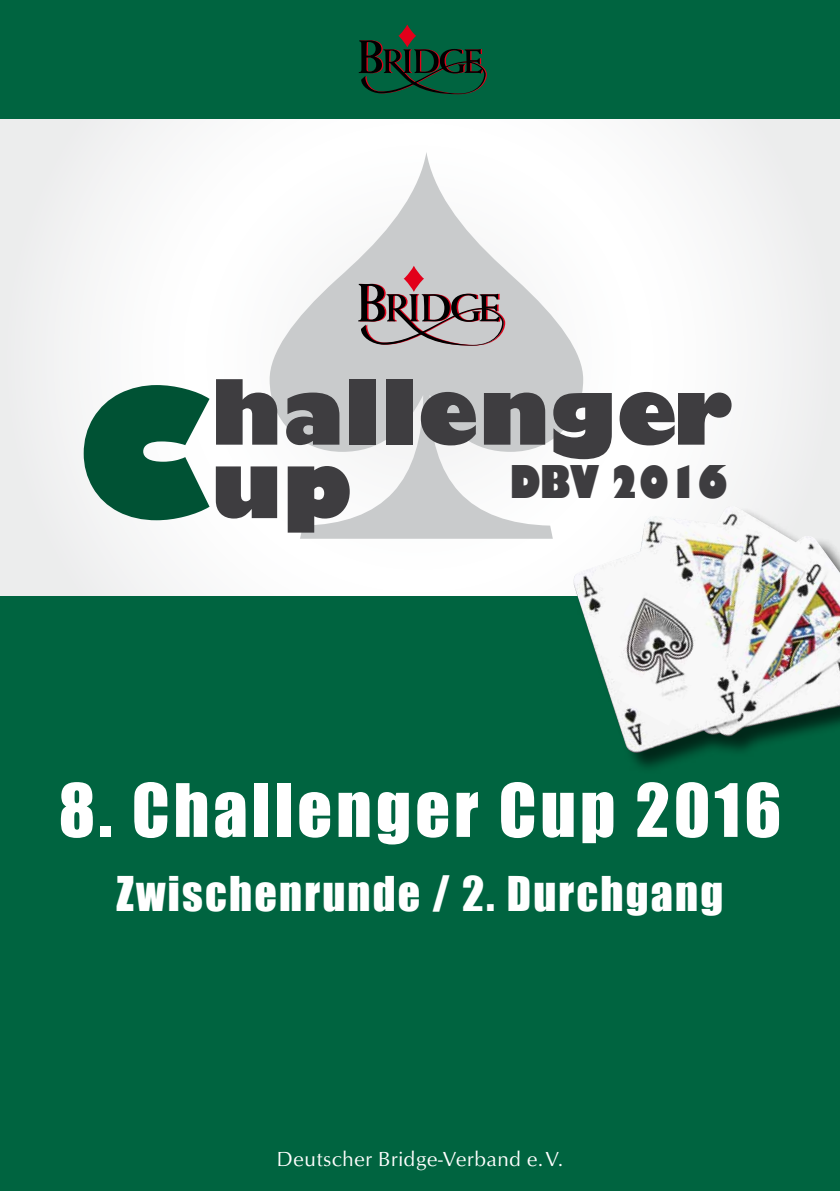
<style>
.page{position:relative;width:840px;height:1191px;background:#fff}
.page>*{position:absolute;margin:0;border:0;box-sizing:border-box;transform-origin:0 0}
.t1{font:800 87.8px/73.4px "Gill Sans";color:#3e3d40}
.t2{font:68px "Impact";letter-spacing:.06em;color:#fff}
.t3{font:44px "Impact";letter-spacing:.05em;color:#fff}
.t4{font:800 44px "Gill Sans";letter-spacing:-.02em;color:#3e3d40;scale:.8 1}
.t5{font:21px "Opus";letter-spacing:.02em;color:#fff}
.s1{font-size:175.8px;color:#005234}
</style>
<div class="page">
<div style="left:0;top:0;width:839px;height:1191px;background:#006440"></div>
<svg style="left:398px;top:25px;width:18px;height:22px"></svg>
<svg style="left:358px;top:40px;width:128px;height:54px"></svg>
<div style="left:0;top:119px;width:839px;height:476px;background:linear-gradient(to right,#f9f9f9,#fafafa)"></div>
<div style="left:574px;top:507px;width:265px;height:268px;background:#000;opacity:.6"></div>
<img style="left:572px;top:506px;width:267px;height:248px">
<svg style="left:269px;top:146px;width:313px;height:393px;background:#f4f2f3"></svg>
<h1 class="t1" style="left:212px;top:375px;width:525px;text-indent:-137px"><span class="s1">C</span>hallenger up</h1>
<h3 class="t4" style="left:509px;top:447px;width:274px">DBV 2016</h3>
<h2 class="t2" style="left:59px;top:757px;width:723px">8. Challenger Cup 2016</h2>
<h3 class="t3" style="left:116px;top:859px;width:608px">Zwischenrunde / 2. Durchgang</h3>
<p class="t5" style="left:277px;top:1146px;width:287px">Deutscher Bridge-Verband e. V.</p>
</div>
